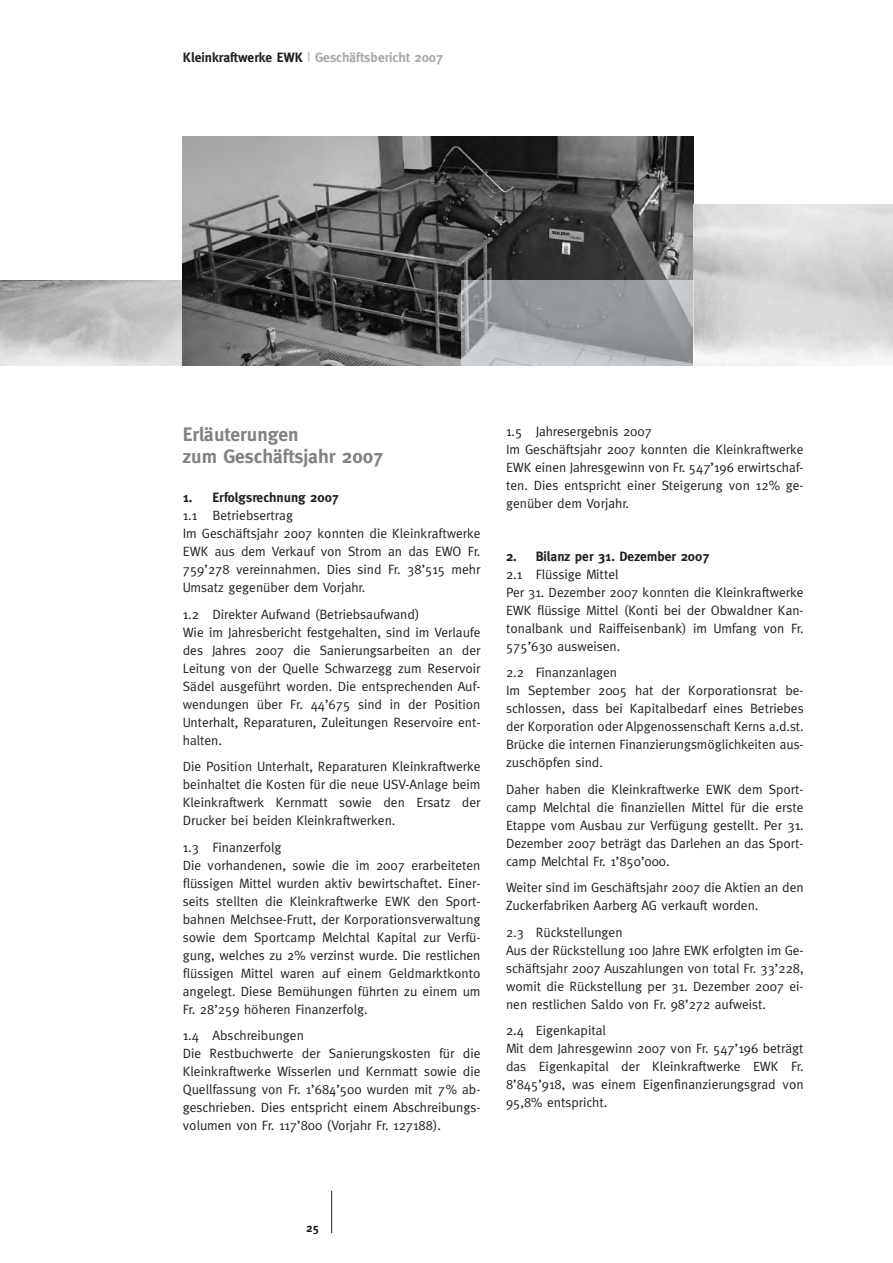
<style>
.page{position:relative;width:893px;height:1263px;background:#fff}
.page>*{position:absolute;margin:0;border:0;box-sizing:border-box;transform-origin:0 0}
.t1{font:700 19.5px/22.5px "Meta";color:#808285}
.t2{font:13.5px/18px "Meta";color:#231f20}
.t3{font:700 13.5px "Meta";color:#231f20}
.t4{font:700 13.5px "Meta";color:#a7a9ac}
.t5{font:700 12px "Meta";color:#231f20}
.s1{color:#231f20}
.s2{font-weight:400}
</style>
<div class="page">
<hr style="left:331px;top:1191px;width:1px;height:42px;background:#231f20">
<img style="left:0;top:281px;width:183px;height:85px">
<img style="left:183px;top:136px;width:510px;height:230px">
<img style="left:461px;top:281px;width:233px;height:85px">
<p class="t4" style="left:183px;top:52px;width:262px"><span class="s1">Kleinkraftwerke EWK</span> <span class="s2">|</span> Geschäftsbericht 2007</p>
<h1 class="t1" style="left:183px;top:424px;width:202px">Erläuterungen<br>zum Geschäftsjahr 2007</h1>
<p class="t3" style="left:183px;top:492px;width:158px">1. Erfolgsrechnung 2007</p>
<p class="t2" style="left:183px;top:508px;width:299px">1.1 Betriebsertrag<br>Im Geschäftsjahr 2007 konnten die Kleinkraftwerke EWK aus dem Verkauf von Strom an das EWO Fr.<br>759’278 vereinnahmen. Dies sind Fr. 38’515 mehr Umsatz gegenüber dem Vorjahr.</p>
<p class="t2" style="left:183px;top:606px;width:299px">1.2 Direkter Aufwand (Betriebsaufwand)<br>Wie im Jahresbericht festgehalten, sind im Verlaufe des Jahres 2007 die Sanierungsarbeiten an der Leitung von der Quelle Schwarzegg zum Reservoir Sädel ausgeführt worden. Die entsprechenden Auf - wendungen über Fr. 44’675 sind in der Position Unterhalt, Reparaturen, Zuleitungen Reservoire ent&shy;halten.</p>
<p class="t2" style="left:183px;top:759px;width:299px;text-align:justify">Die Position Unterhalt, Reparaturen Kleinkraftwerke beinhaltet die Kosten für die neue USV-Anlage beim Kleinkraftwerk Kernmatt sowie den Ersatz der Drucker bei beiden Kleinkraftwerken.</p>
<p class="t2" style="left:183px;top:839px;width:299px">1.3 Finanzerfolg<br>Die vorhandenen, sowie die im 2007 erarbeiteten flüs sigen Mittel wurden aktiv bewirtschaftet. Einer - seits stellten die Kleinkraftwerke EWK den Sport - bahnen Melchsee-Frutt, der Korporationsverwaltung sowie dem Sportcamp Melchtal Kapital zur Ver fü - gung, welches zu 2% verzinst wurde. Die restlichen flüssigen Mittel waren auf einem Geldmarktkonto angelegt. Diese Bemühungen führten zu einem um Fr. 28’259 höheren Finanzerfolg.</p>
<p class="t2" style="left:183px;top:1028px;width:299px">1.4 Abschreibungen<br>Die Restbuchwerte der Sanierungskosten für die Kleinkraftwerke Wisserlen und Kernmatt sowie die Quellfassung von Fr. 1’684’500 wurden mit 7% ab&shy;geschrieben. Dies entspricht einem Abschreibungs - volumen von Fr. 117’800 (Vorjahr Fr. 127188).</p>
<p class="t2" style="left:506px;top:423px;width:299px">1.5 Jahresergebnis 2007<br>Im Geschäftsjahr 2007 konnten die Kleinkraftwerke EWK einen Jahresgewinn von Fr. 547’196 erwirtschaf&shy;ten. Dies entspricht einer Steigerung von 12% ge&shy;genüber dem Vorjahr.</p>
<p class="t3" style="left:506px;top:551px;width:205px">2. Bilanz per 31. Dezember 2007</p>
<p class="t2" style="left:506px;top:566px;width:299px">2.1 Flüssige Mittel<br>Per 31. Dezember 2007 konnten die Kleinkraftwerke EWK flüssige Mittel (Konti bei der Obwaldner Kan - tonalbank und Raiffeisenbank) im Umfang von Fr.<br>575’630 ausweisen.</p>
<p class="t2" style="left:506px;top:664px;width:299px">2.2 Finanzanlagen<br>Im September 2005 hat der Korporationsrat be&shy;schlossen, dass bei Kapitalbedarf eines Betriebes der Korporation oder Alpgenossenschaft Kerns a.d.st.<br>Brücke die internen Finanzierungsmöglichkeiten aus&shy;zuschöpfen sind.</p>
<p class="t2" style="left:506px;top:781px;width:299px;text-align:justify">Daher haben die Kleinkraftwerke EWK dem Sport - camp Melchtal die finanziellen Mittel für die erste Etappe vom Ausbau zur Verfügung gestellt. Per 31.<br>Dezember 2007 beträgt das Darlehen an das Sport - camp Melchtal Fr. 1’850’000.</p>
<p class="t2" style="left:506px;top:880px;width:299px">Weiter sind im Geschäftsjahr 2007 die Aktien an den<br>Zuckerfabriken Aarberg AG verkauft worden.</p>
<p class="t2" style="left:506px;top:924px;width:299px">2.3 Rückstellungen<br>Aus der Rückstellung 100 Jahre EWK erfolgten im Ge - schäftsjahr 2007 Auszahlungen von total Fr. 33’228, womit die Rückstellung per 31. Dezember 2007 ei&shy;nen restlichen Saldo von Fr. 98’272 aufweist.</p>
<p class="t2" style="left:506px;top:1023px;width:299px">2.4 Eigenkapital<br>Mit dem Jahresgewinn 2007 von Fr. 547’196 beträgt das Eigenkapital der Kleinkraftwerke EWK Fr.<br>8’845’918, was einem Eigenfinanzierungsgrad von 95,8% entspricht.</p>
<p class="t5" style="left:306px;top:1223px;width:14px">25</p>
</div>
